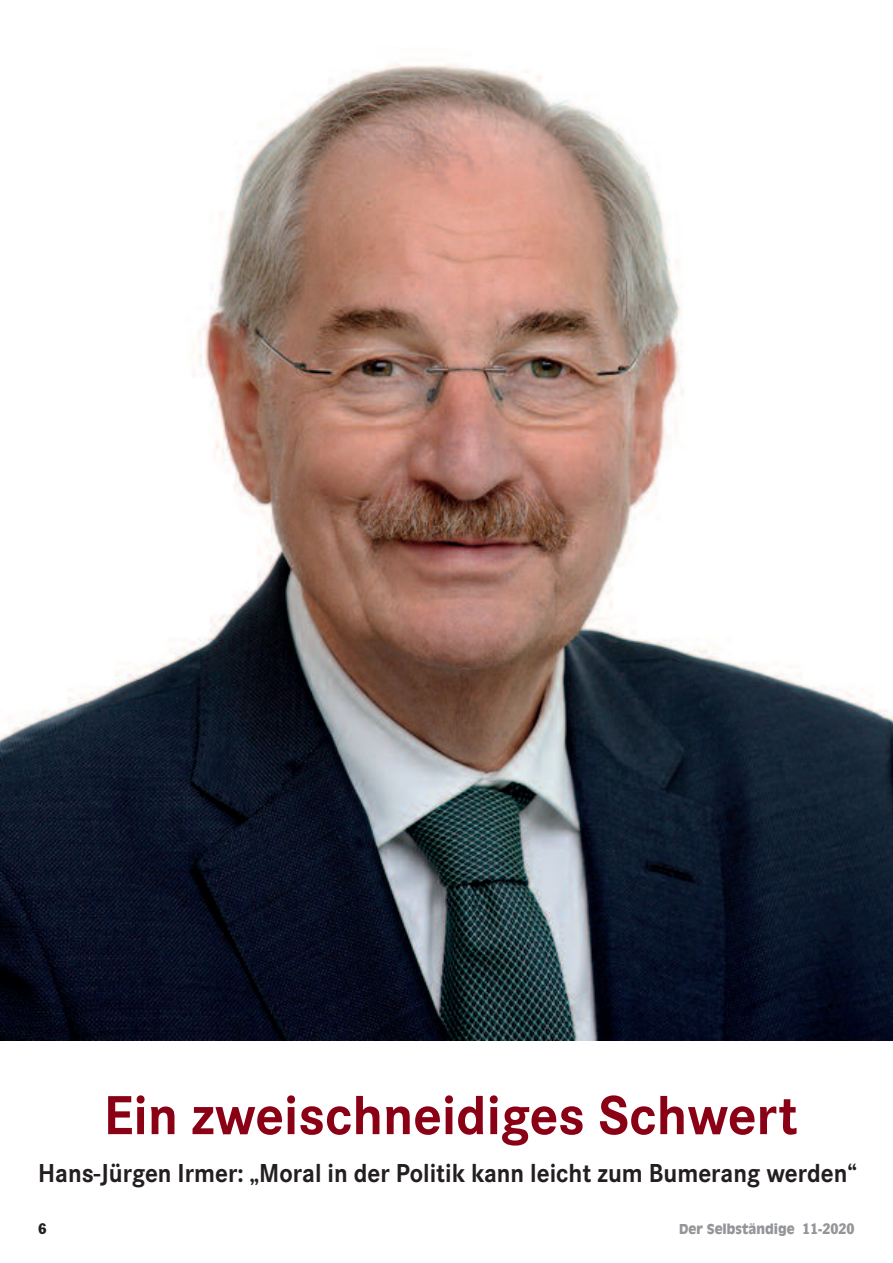
<style>
.page{position:relative;width:893px;height:1263px;background:#fff}
.page>*{position:absolute;margin:0;border:0;box-sizing:border-box;transform-origin:0 0}
.t1{font:700 57px "Corporate S";color:#8a0116}
.t2{font:700 27px "Corporate S";color:#231f20;scale:.93 1}
.t3{font:condensed 15px "Franklin Gothic BT";color:#231f20}
.t4{font:900 13.5px "Antique Olive Std";color:#939598;scale:.96 1}
.s1{font-family:"Franklin Gothic BT";font-weight:400;font-stretch:condensed;font-size:15px}
</style>
<div class="page">
<img style="left:0;top:64px;width:893px;height:976px">
<h1 class="t1" style="left:104px;top:1081px;width:696px">Ein zweischneidiges Schwert</h1>
<p class="t2" style="left:38px;top:1157px;width:882px">Hans-Jürgen Irmer: „Moral in der Politik kann leicht zum Bumerang werden“</p>
<p class="t3" style="left:38px;top:1220px;width:10px">6</p>
<p class="t4" style="left:679px;top:1223px;width:184px">Der Selbständige <span class="s1">11-2020</span></p>
</div>
